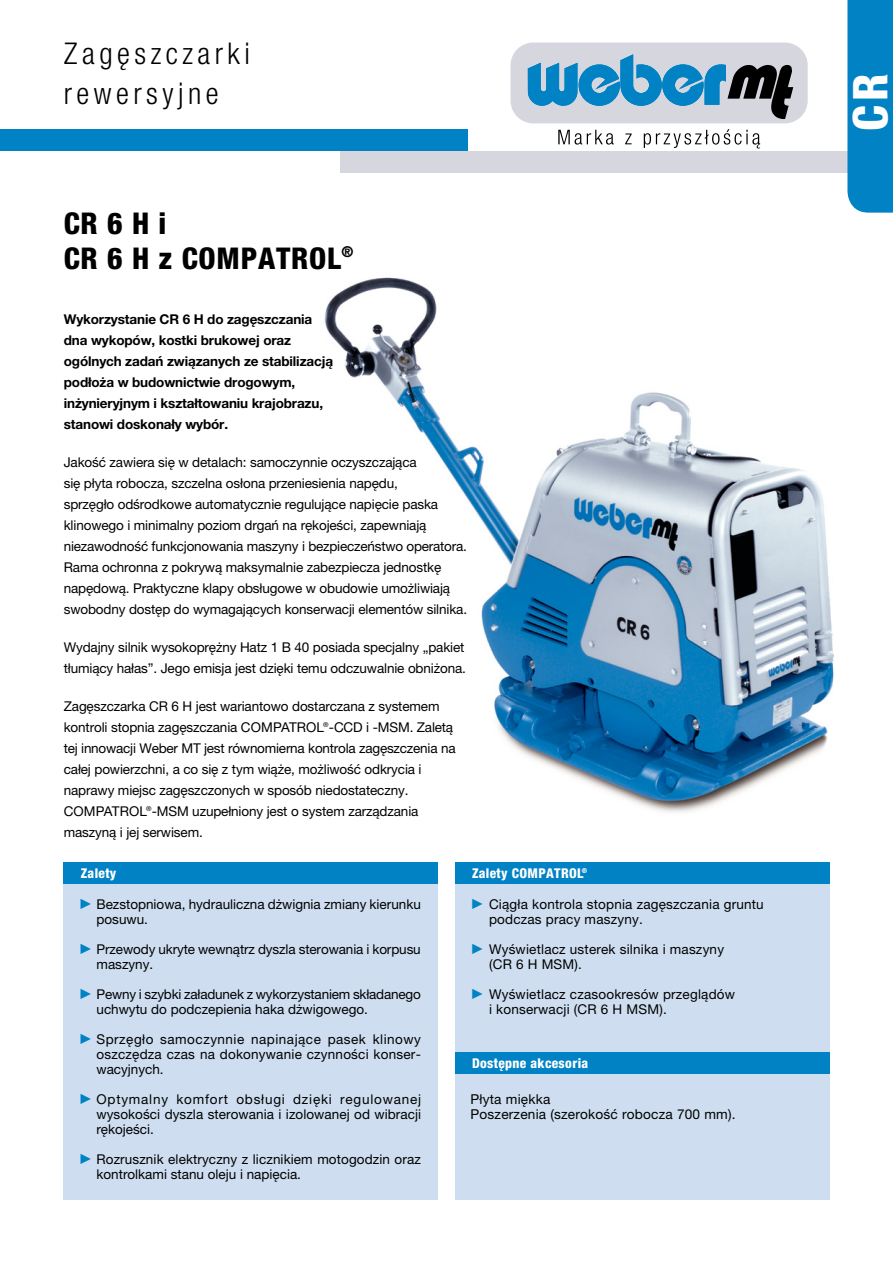
<style>
.page{position:relative;width:893px;height:1263px;background:#fff}
.page>*{position:absolute;margin:0;border:0;box-sizing:border-box;transform-origin:0 0}
.t1{font:800 condensed 48px "Helvetica Neue LT Pro";color:#fff}
.t2{font:300 condensed 30px/40.3px "Helvetica Neue LT Pro";letter-spacing:.15em;color:#000}
.t3{font:800 condensed 30px/34.5px "Helvetica Neue LT Pro";letter-spacing:.025em;color:#000}
.t4{font:13.65px/15px "Helvetica Neue LT Pro";letter-spacing:.015em;color:#000}
.t5{font:13.5px/21px "Helvetica Neue LT Pro";letter-spacing:-.01em;color:#000}
.t6{font:700 13.5px/21px "Helvetica Neue LT Pro";letter-spacing:-.01em;color:#000}
.t7{font:13.5px/15px "Helvetica Neue LT Pro";letter-spacing:.015em;color:#000}
.t8{font:13.5px/15px "Helvetica Neue LT Pro";letter-spacing:.01em;color:#000}
.t9{font:800 condensed 13.5px "Helvetica Neue LT Pro";letter-spacing:.025em;color:#fff}
.s1{color:#0082c4}
</style>
<div class="page">
<img style="left:324px;top:277px;width:510px;height:536px">
<div style="left:340px;top:151px;width:553px;height:21px;background:#d6d7de"></div>
<div style="left:0;top:130px;width:468px;height:21px;background:#0082c4"></div>
<div style="left:510px;top:43px;width:298px;height:80px;background:#d6d7de;border-radius:23px"></div>
<svg style="left:528px;top:55px;width:265px;height:64px"></svg>
<svg style="left:558px;top:130px;width:56px;height:15px"></svg>
<svg style="left:625px;top:133px;width:7px;height:11px"></svg>
<svg style="left:644px;top:129px;width:116px;height:19px"></svg>
<div style="left:847px;top:0;width:46px;height:213px;background:#0082c4"></div>
<div style="left:455px;top:877px;width:374px;height:323px;background:#cedef0"></div>
<div style="left:64px;top:877px;width:374px;height:323px;background:#cedef0"></div>
<div style="left:64px;top:862px;width:374px;height:22px;background:#0082c4"></div>
<div style="left:455px;top:1053px;width:374px;height:21px;background:#0082c4"></div>
<div style="left:455px;top:862px;width:374px;height:22px;background:#0082c4"></div>
<h2 class="t2" style="left:64px;top:33px;width:188px">Zagęszczarki rewersyjne</h2>
<h2 class="t3" style="left:64px;top:206px;width:291px">CR 6 H i<br>CR 6 H z COMPATROL<sup>®</sup></h2>
<p class="t6" style="left:64px;top:309px;width:271px">Wykorzystanie CR 6 H do zagęszczania dna wykopów, kostki brukowej oraz ogólnych zadań związanych ze stabilizacją podłoża w budownictwie drogowym, inżynieryjnym i kształtowaniu krajobrazu, stanowi doskonały wybór.</p>
<p class="t5" style="left:64px;top:452px;width:405px">Jakość zawiera się w detalach: samoczynnie oczyszczająca<br>się płyta robocza, szczelna osłona przeniesienia napędu,<br>sprzęgło odśrodkowe automatycznie regulujące napięcie paska klinowego i minimalny poziom drgań na rękojeści, zapewniają niezawodność funkcjonowania maszyny i bezpieczeństwo operatora.<br>Rama ochronna z pokrywą maksymalnie zabezpiecza jednostkę napędową. Praktyczne klapy obsługowe w obudowie umożliwiają swobodny dostęp do wymagających konserwacji elementów silnika.</p>
<p class="t5" style="left:64px;top:637px;width:404px">Wydajny silnik wysokoprężny Hatz 1 B 40 posiada specjalny „pakiet tłumiący hałas”. Jego emisja jest dzięki temu odczuwalnie obniżona.</p>
<p class="t5" style="left:64px;top:696px;width:393px">Zagęszczarka CR 6 H jest wariantowo dostarczana z systemem kontroli stopnia zagęszczania COMPATROL<sup>®</sup>-CCD i -MSM. Zaletą tej innowacji Weber MT jest równomierna kontrola zagęszczenia na całej powierzchni, a co się z tym wiąże, możliwość odkrycia i naprawy miejsc zagęszczonych w sposób niedostateczny.<br>COMPATROL<sup>®</sup>-MSM uzupełniony jest o system zarządzania maszyną i jej serwisem.</p>
<p class="t9" style="left:81px;top:865px;width:37px">Zalety</p>
<p class="t5" style="left:96px;top:897px;width:326px;line-height:15px;text-indent:-18px"><span class="s1">✓</span> Bezstopniowa, hydrauliczna dżwignia zmiany kierunku posuwu.</p>
<p class="t5" style="left:96px;top:942px;width:326px;line-height:15px;text-indent:-18px"><span class="s1">✓</span> Przewody ukryte wewnątrz dyszla sterowania i korpusu maszyny.</p>
<p class="t5" style="left:96px;top:987px;width:326px;line-height:15px;text-indent:-18px"><span class="s1">✓</span> Pewny i szybki załadunek z wykorzystaniem składanego uchwytu do podczepienia haka dżwigowego.</p>
<p class="t5" style="left:96px;top:1032px;width:326px;line-height:15px;text-align:justify;text-indent:-18px"><span class="s1">✓</span> Sprzęgło samoczynnie napinające pasek klinowy oszczędza czas na dokonywanie czynności konser&shy;wacyjnych.</p>
<p class="t5" style="left:96px;top:1092px;width:326px;line-height:15px;text-align:justify;text-indent:-18px"><span class="s1">✓</span> Optymalny komfort obsługi dzięki regulowanej wysokości dyszla sterowania i izolowanej od wibracji rękojeści.</p>
<p class="t8" style="left:96px;top:1152px;width:326px;text-indent:-18px"><span class="s1">✓</span> Rozrusznik elektryczny z licznikiem motogodzin oraz kontrolkami stanu oleju i napięcia.</p>
<p class="t9" style="left:472px;top:865px;width:117px">Zalety COMPATROL<sup>®</sup></p>
<p class="t7" style="left:489px;top:897px;width:276px;text-indent:-19px"><span class="s1">✓</span> Ciągła kontrola stopnia zagęszczania gruntu podczas pracy maszyny.</p>
<p class="t7" style="left:489px;top:942px;width:237px;text-indent:-19px"><span class="s1">✓</span> Wyświetlacz usterek silnika i maszyny (CR 6 H MSM).</p>
<p class="t7" style="left:489px;top:987px;width:248px;text-indent:-19px"><span class="s1">✓</span> Wyświetlacz czasookresów przeglądów i konserwacji (CR 6 H MSM).</p>
<p class="t9" style="left:472px;top:1055px;width:118px">Dostępne akcesoria</p>
<p class="t4" style="left:470px;top:1091px;width:267px">Płyta miękka<br>Poszerzenia (szerokość robocza 700 mm).</p>
<h1 class="t1" style="left:841px;top:131px;width:58px;rotate:-90deg">CR</h1>
</div>
